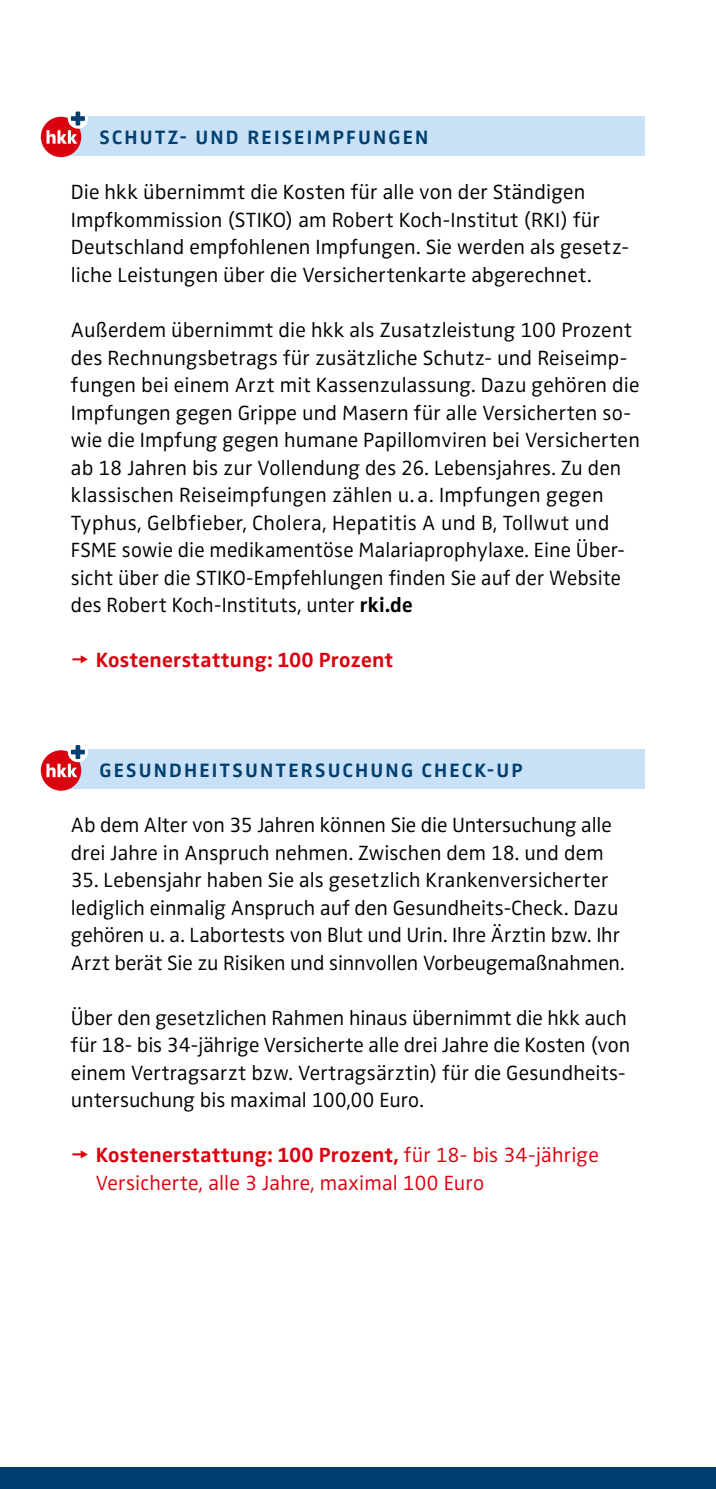
<style>
.page{position:relative;width:716px;height:1489px;background:#fff}
.page>*{position:absolute;margin:0;border:0;box-sizing:border-box;transform-origin:0 0}
.t1{font:300 21.25px/27.5px "Zwo Pro";letter-spacing:.005em;color:#000}
.t2{font:300 21.25px/27.5px "Zwo Pro";letter-spacing:.01em;color:#da020e}
.t3{font:700 21.25px "Zwo Pro";letter-spacing:.01em;color:#da020e}
.t4{font:700 20px "Zwo Pro";letter-spacing:.11em;color:#003f6f}
.s1{font-weight:700}
</style>
<div class="page">
<div style="left:69px;top:116px;width:576px;height:39px;background:#c8e1f6"></div>
<div style="left:41px;top:117px;width:40px;height:40px;background:#da020e;border-radius:50%"></div>
<div style="left:68px;top:108px;width:20px;height:21px;background:#fff;border-radius:50%"></div>
<svg style="left:46px;top:111px;width:39px;height:33px"></svg>
<div style="left:69px;top:749px;width:576px;height:39px;background:#c8e1f6"></div>
<div style="left:41px;top:750px;width:40px;height:40px;background:#da020e;border-radius:50%"></div>
<div style="left:68px;top:742px;width:20px;height:20px;background:#fff;border-radius:50%"></div>
<svg style="left:46px;top:745px;width:39px;height:32px"></svg>
<div style="left:0;top:1467px;width:716px;height:21px;background:#003f6f"></div>
<p class="t4" style="left:99px;top:122px;width:331px">SCHUTZ- UND REISEIMPFUNGEN</p>
<p class="t1" style="left:71px;top:177px;width:557px">Die hkk übernimmt die Kosten für alle von der Ständigen Impfkommission (STIKO) am Robert Koch-Institut (RKI) für Deutschland empfohlenen Impfungen. Sie werden als gesetz&shy;liche Leistungen über die Versichertenkarte abgerechnet.</p>
<p class="t1" style="left:71px;top:315px;width:570px">Außerdem übernimmt die hkk als Zusatzleistung 100 Prozent des Rechnungsbetrags für zusätzliche Schutz- und Reiseimp&shy;fungen bei einem Arzt mit Kassenzulassung. Dazu gehören die Impfungen gegen Grippe und Masern für alle Versicherten so&shy;wie die Impfung gegen humane Papillomviren bei Versicherten ab 18 Jahren bis zur Vollendung des 26. Lebensjahres. Zu den klassischen Reiseimpfungen zählen u. a. Impfungen gegen Typhus, Gelbfieber, Cholera, Hepatitis A und B, Tollwut und FSME sowie die medikamentöse Malariaprophylaxe. Eine Über&shy;sicht über die STIKO-Empfehlungen finden Sie auf der Website des Robert Koch-Instituts, unter <span class="s1">rki.de</span></p>
<p class="t3" style="left:96px;top:643px;width:299px">Kostenerstattung: 100 Prozent</p>
<p class="t4" style="left:99px;top:755px;width:425px">GESUNDHEITSUNTERSUCHUNG CHECK-UP</p>
<p class="t1" style="left:71px;top:810px;width:542px">Ab dem Alter von 35 Jahren können Sie die Untersuchung alle drei Jahre in Anspruch nehmen. Zwischen dem 18. und dem</p>
<p class="t1" style="left:71px;top:865px;width:555px">35. Lebensjahr haben Sie als gesetzlich Krankenversicherter lediglich einmalig Anspruch auf den Gesundheits-Check. Dazu gehören u. a. Labortests von Blut und Urin. Ihre Ärztin bzw. Ihr Arzt berät Sie zu Risiken und sinnvollen Vorbeugemaßnahmen.</p>
<p class="t1" style="left:71px;top:1002px;width:561px">Über den gesetzlichen Rahmen hinaus übernimmt die hkk auch für 18- bis 34-jährige Versicherte alle drei Jahre die Kosten (von einem Vertragsarzt bzw. Vertragsärztin) für die Gesundheits&shy;untersuchung bis maximal 100,00 Euro.</p>
<p class="t2" style="left:96px;top:1140px;width:504px"><span class="s1">Kostenerstattung: 100 Prozent,</span> für 18- bis 34-jährige<br>Versicherte, alle 3 Jahre, maximal 100 Euro</p>
</div>
